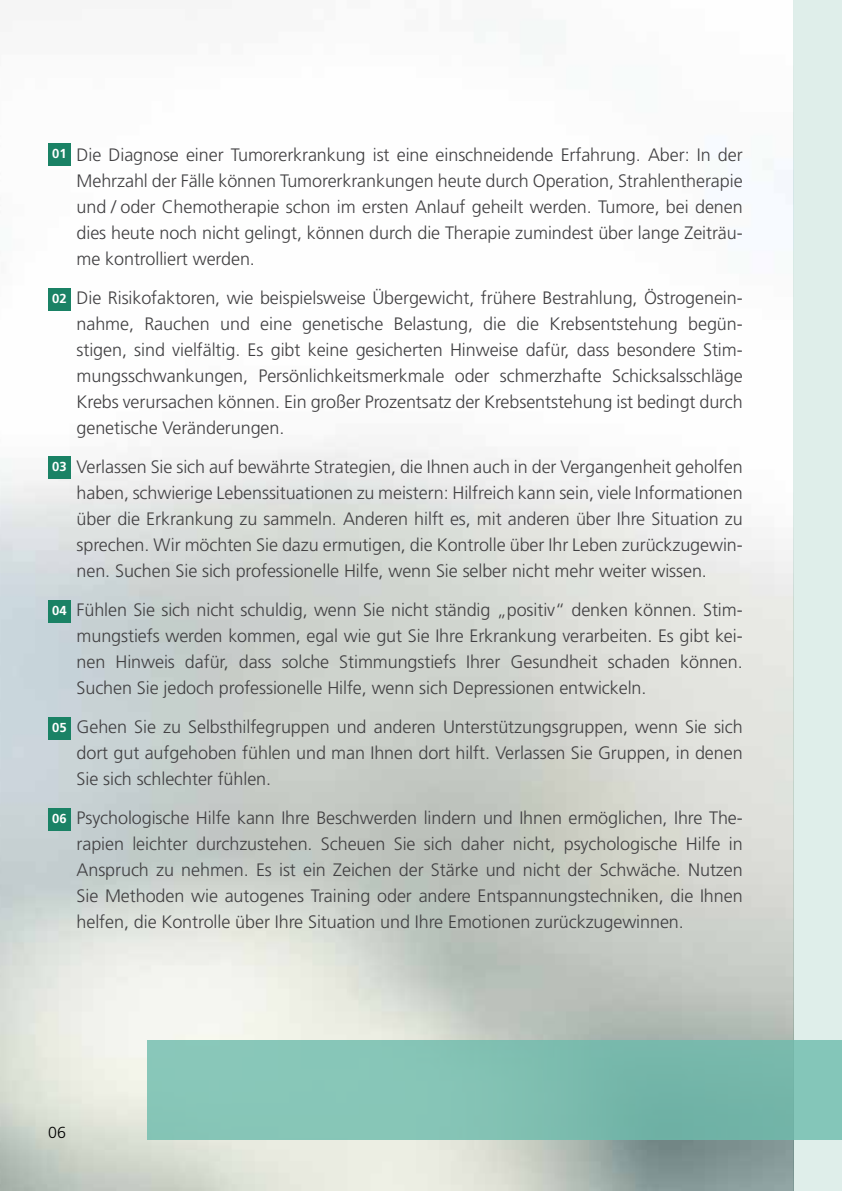
<style>
.page{position:relative;width:842px;height:1191px;background:#fff}
.page>*{position:absolute;margin:0;border:0;box-sizing:border-box;transform-origin:0 0}
.t1{font:300 18px/26px "Frutiger LT";letter-spacing:-.005em;color:#414042;text-align:justify}
.t2{font:300 16px "Frutiger LT";color:#000}
.t3{font:700 13px "Frutiger LT";color:#fff}
</style>
<div class="page">
<img style="left:0;top:0;width:794px;height:1191px">
<div style="left:48px;top:143px;width:23px;height:23px;background:#1a8265"></div>
<div style="left:48px;top:288px;width:23px;height:22px;background:#1a8265"></div>
<div style="left:48px;top:456px;width:23px;height:23px;background:#1a8265"></div>
<div style="left:48px;top:600px;width:23px;height:22px;background:#1a8265"></div>
<div style="left:48px;top:717px;width:23px;height:23px;background:#1a8265"></div>
<div style="left:48px;top:808px;width:23px;height:23px;background:#1a8265"></div>
<div style="left:794px;top:0;width:48px;height:1191px;background:#dfeeea"></div>
<svg style="left:147px;top:1040px;width:695px;height:100px;background:#7fbfb2"></svg>
<p class="t3" style="left:52px;top:146px;width:16px">01</p>
<p class="t3" style="left:52px;top:290px;width:16px">02</p>
<p class="t3" style="left:52px;top:459px;width:16px">03</p>
<p class="t3" style="left:52px;top:602px;width:16px">04</p>
<p class="t3" style="left:52px;top:720px;width:16px">05</p>
<p class="t3" style="left:52px;top:811px;width:16px">06</p>
<p class="t1" style="left:77px;top:142px;width:668px">Die Diagnose einer Tumorerkrankung ist eine einschneidende Erfahrung. Aber: In der Mehrzahl der Fälle können Tumorerkrankungen heute durch Operation, Strahlentherapie und / oder Chemotherapie schon im ersten Anlauf geheilt werden. Tumore, bei denen dies heute noch nicht gelingt, können durch die Therapie zumindest über lange Zeiträu&shy;me kontrolliert werden.</p>
<p class="t1" style="left:77px;top:285px;width:668px">Die Risikofaktoren, wie beispielsweise Übergewicht, frühere Bestrahlung, Östrogenein&shy;nahme, Rauchen und eine genetische Belastung, die die Krebsentstehung begün&shy;stigen, sind vielfältig. Es gibt keine gesicherten Hinweise dafür, dass besondere Stim&shy;mungsschwankungen, Persönlichkeitsmerkmale oder schmerzhafte Schicksalsschläge Krebs verursachen können. Ein großer Prozentsatz der Krebsentstehung ist bedingt durch genetische Veränderungen.</p>
<p class="t1" style="left:77px;top:454px;width:668px">Verlassen Sie sich auf bewährte Strategien, die Ihnen auch in der Vergangenheit geholfen haben, schwierige Lebenssituationen zu meistern: Hilfreich kann sein, viele Informationen über die Erkrankung zu sammeln. Anderen hilft es, mit anderen über Ihre Situation zu sprechen. Wir möchten Sie dazu ermutigen, die Kontrolle über Ihr Leben zurückzugewin&shy;nen. Suchen Sie sich professionelle Hilfe, wenn Sie selber nicht mehr weiter wissen.</p>
<p class="t1" style="left:77px;top:597px;width:668px">Fühlen Sie sich nicht schuldig, wenn Sie nicht ständig „positiv“ denken können. Stim&shy;mungstiefs werden kommen, egal wie gut Sie Ihre Erkrankung verarbeiten. Es gibt kei&shy;nen Hinweis dafür, dass solche Stimmungstiefs Ihrer Gesundheit schaden können.<br>Suchen Sie jedoch professionelle Hilfe, wenn sich Depressionen entwickeln.</p>
<p class="t1" style="left:77px;top:714px;width:668px">Gehen Sie zu Selbsthilfegruppen und anderen Unterstützungsgruppen, wenn Sie sich dort gut aufgehoben fühlen und man Ihnen dort hilft. Verlassen Sie Gruppen, in denen Sie sich schlechter fühlen.</p>
<p class="t1" style="left:77px;top:805px;width:668px">Psychologische Hilfe kann Ihre Beschwerden lindern und Ihnen ermöglichen, Ihre The&shy;rapien leichter durchzustehen. Scheuen Sie sich daher nicht, psychologische Hilfe in Anspruch zu nehmen. Es ist ein Zeichen der Stärke und nicht der Schwäche. Nutzen Sie Methoden wie autogenes Training oder andere Entspannungstechniken, die Ihnen helfen, die Kontrolle über Ihre Situation und Ihre Emotionen zurückzugewinnen.</p>
<p class="t2" style="left:48px;top:1123px;width:19px">06</p>
</div>
